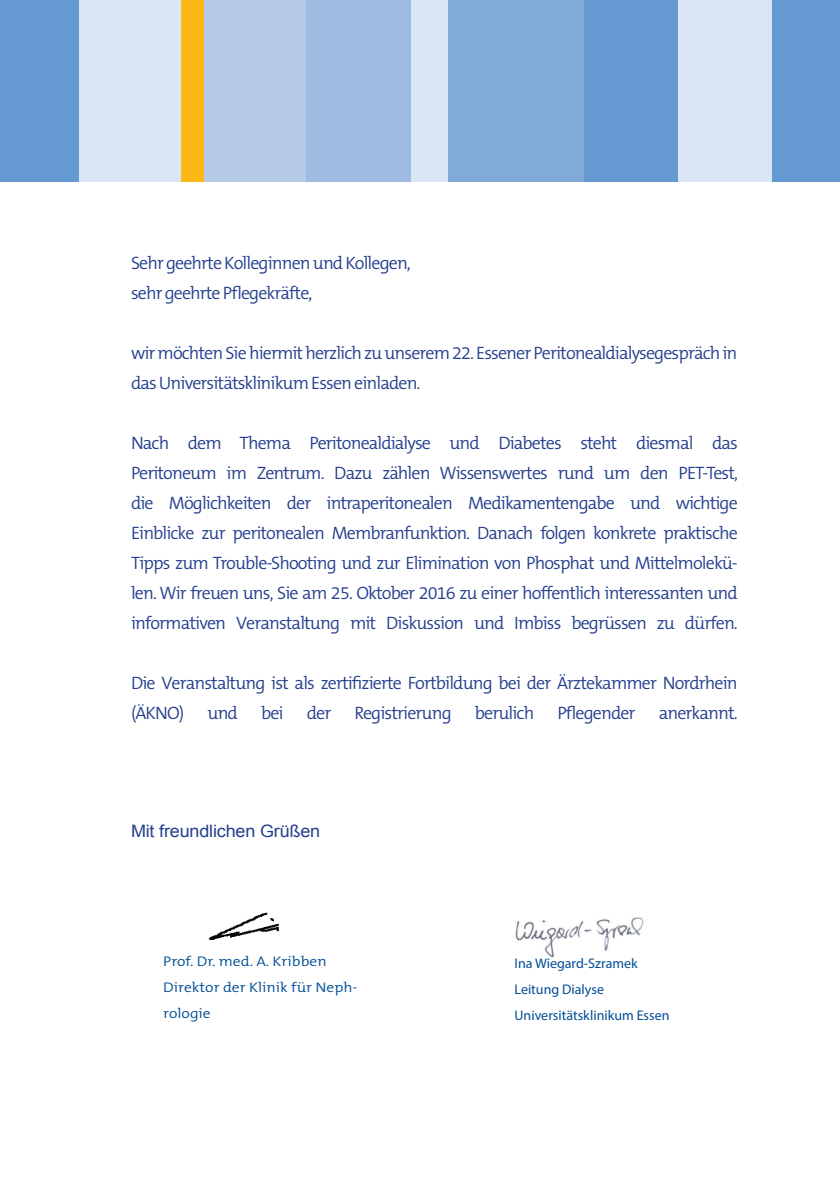
<style>
.page{position:relative;width:840px;height:1191px;background:#fff}
.page>*{position:absolute;margin:0;border:0;box-sizing:border-box;transform-origin:0 0}
.t1{font:300 18px/30px "The Mix B4";letter-spacing:-.05em;color:#253f8e}
.t2{font:17.2px "Arial";letter-spacing:-.01em;color:#253f8e;scale:1.05 1}
.t3{font:14px/26px "Myriad Pro";color:#014d95}
.t4{font:300 14px/26px "The Mix B4";color:#014d95;scale:1.11 1}
</style>
<div class="page">
<div style="left:0;top:0;width:107px;height:181px;background:#6599d1"></div>
<div style="left:79px;top:0;width:108px;height:181px;background:#dbe6f4"></div>
<div style="left:181px;top:0;width:125px;height:181px;background:#b5cae7"></div>
<div style="left:306px;top:0;width:111px;height:181px;background:#9fbbe1"></div>
<div style="left:411px;top:0;width:43px;height:181px;background:#dbe6f4"></div>
<div style="left:448px;top:0;width:142px;height:181px;background:#81aad9"></div>
<div style="left:583px;top:0;width:100px;height:181px;background:#6599d1"></div>
<div style="left:677px;top:0;width:100px;height:181px;background:#dbe6f4"></div>
<div style="left:772px;top:0;width:67px;height:181px;background:#6599d1"></div>
<div style="left:181px;top:0;width:23px;height:181px;background:#fcb814"></div>
<img style="left:208px;top:912px;width:71px;height:28px">
<img style="left:515px;top:917px;width:129px;height:41px">
<p class="t1" style="left:131px;top:248px;width:281px">Sehr geehrte Kolleginnen und Kollegen, sehr geehrte Pflegekräfte,</p>
<p class="t1" style="left:131px;top:338px;width:607px">wir möchten Sie hiermit herzlich zu unserem 22. Essener Peritonealdialysegespräch in das Universitätsklinikum Essen einladen.</p>
<p class="t1" style="left:131px;top:428px;width:608px;text-align:justify">Nach dem Thema Peritonealdialyse und Diabetes steht diesmal das Peritoneum im Zentrum. Dazu zählen Wissenswertes rund um den PET-Test, die Möglichkeiten der intraperitonealen Medikamentengabe und wichtige Einblicke zur peritonealen Membranfunktion. Danach folgen konkrete praktische Tipps zum Trouble-Shooting und zur Elimination von Phosphat und Mittelmolekü&shy;len. Wir freuen uns, Sie am 25. Oktober 2016 zu einer hoffentlich interessanten und informativen Veranstaltung mit Diskussion und Imbiss begrüssen zu dürfen.</p>
<p class="t1" style="left:131px;top:668px;width:608px">Die Veranstaltung ist als zertifizierte Fortbildung bei der Ärztekammer Nordrhein (ÄKNO)</p>
<p class="t1" style="left:207px;top:698px;width:32px">und</p>
<p class="t1" style="left:261px;top:698px;width:24px">bei</p>
<p class="t1" style="left:307px;top:698px;width:26px">der</p>
<p class="t1" style="left:354px;top:698px;width:99px">Registrierung</p>
<p class="t1" style="left:474px;top:698px;width:61px">berulich</p>
<p class="t1" style="left:557px;top:698px;width:80px">Pflegender</p>
<p class="t1" style="left:658px;top:698px;width:80px">anerkannt.</p>
<p class="t2" style="left:131px;top:819px;width:182px">Mit freundlichen Grüßen</p>
<p class="t4" style="left:163px;top:948px;width:176px">Prof. Dr. med. A. Kribben<br>Direktor der Klinik für Neph&shy;rologie</p>
<p class="t3" style="left:514px;top:950px;width:156px">Ina Wiegard-Szramek<br>Leitung Dialyse<br>Universitätsklinikum Essen</p>
</div>
